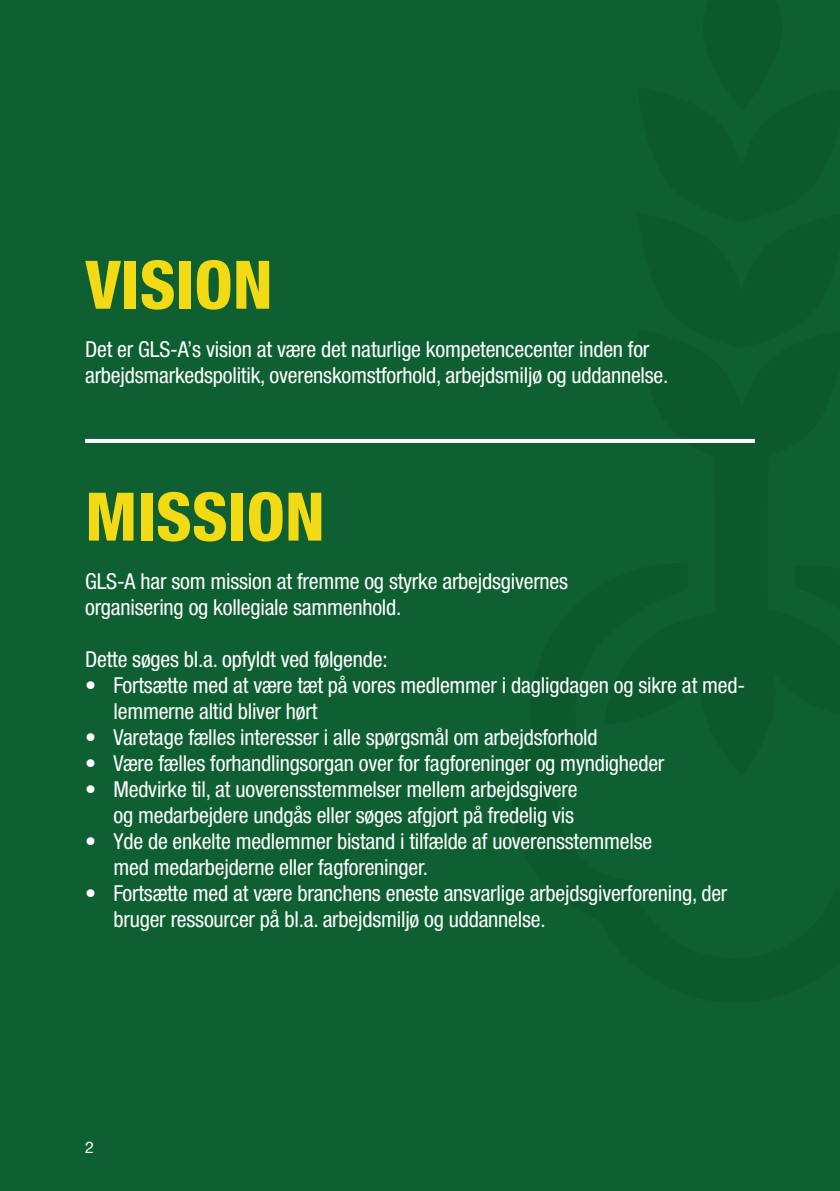
<style>
.page{position:relative;width:840px;height:1191px;background:#fff}
.page>*{position:absolute;margin:0;border:0;box-sizing:border-box;transform-origin:0 0}
.t1{font:800 condensed 67px "Helvetica Neue LT Pro";color:#f2da14}
.t2{font:condensed 22px/26px "Helvetica Neue LT Pro";letter-spacing:-.01em;color:#fff}
.Brødtekst{font:16px "Helvetica Neue LT Pro";color:#fff}
</style>
<div class="page">
<div style="left:0;top:0;width:839px;height:1191px;background:#0e6032"></div>
<hr style="left:85px;top:439px;width:669px;height:4px;background:#fff">
<p class="t1" style="left:85px;top:244px;width:189px">VISION</p>
<p class="t2" style="left:85px;top:336px;width:565px">Det er GLS-A’s vision at være det naturlige kompetencecenter inden for</p>
<p class="t2" style="left:85px;top:362px;width:584px">arbejdsmarkedspolitik, overenskomstforhold, arbejdsmiljø og uddannelse.</p>
<p class="t1" style="left:85px;top:476px;width:241px">MISSION</p>
<p class="t2" style="left:85px;top:568px;width:484px">GLS-A har som mission at fremme og styrke arbejdsgivernes organisering og kollegiale sammenhold.</p>
<p class="t2" style="left:85px;top:646px;width:304px">Dette søges bl.a. opfyldt ved følgende:</p>
<p class="t2" style="left:113px;top:672px;width:632px;text-indent:-28px">• Fortsætte med at være tæt på vores medlemmer i dagligdagen og sikre at med&shy;lemmerne altid bliver hørt</p>
<p class="t2" style="left:85px;top:724px;width:514px">• Varetage fælles interesser i alle spørgsmål om arbejdsforhold</p>
<p class="t2" style="left:85px;top:750px;width:580px">• Være fælles forhandlingsorgan over for fagforeninger og myndigheder</p>
<p class="t2" style="left:85px;top:776px;width:493px;text-align:right">• Medvirke til, at uoverensstemmelser mellem arbejdsgivere og medarbejdere undgås eller søges afgjort på fredelig vis</p>
<p class="t2" style="left:113px;top:828px;width:540px;text-indent:-28px">• Yde de enkelte medlemmer bistand i tilfælde af uoverensstemmelse med medarbejderne eller fagforeninger.</p>
<p class="t2" style="left:113px;top:880px;width:615px;text-indent:-28px">• Fortsætte med at være branchens eneste ansvarlige arbejdsgiverforening, der bruger ressourcer på bl.a. arbejdsmiljø og uddannelse.</p>
<p class="Brødtekst" style="left:85px;top:1137px;width:10px">2</p>
</div>
